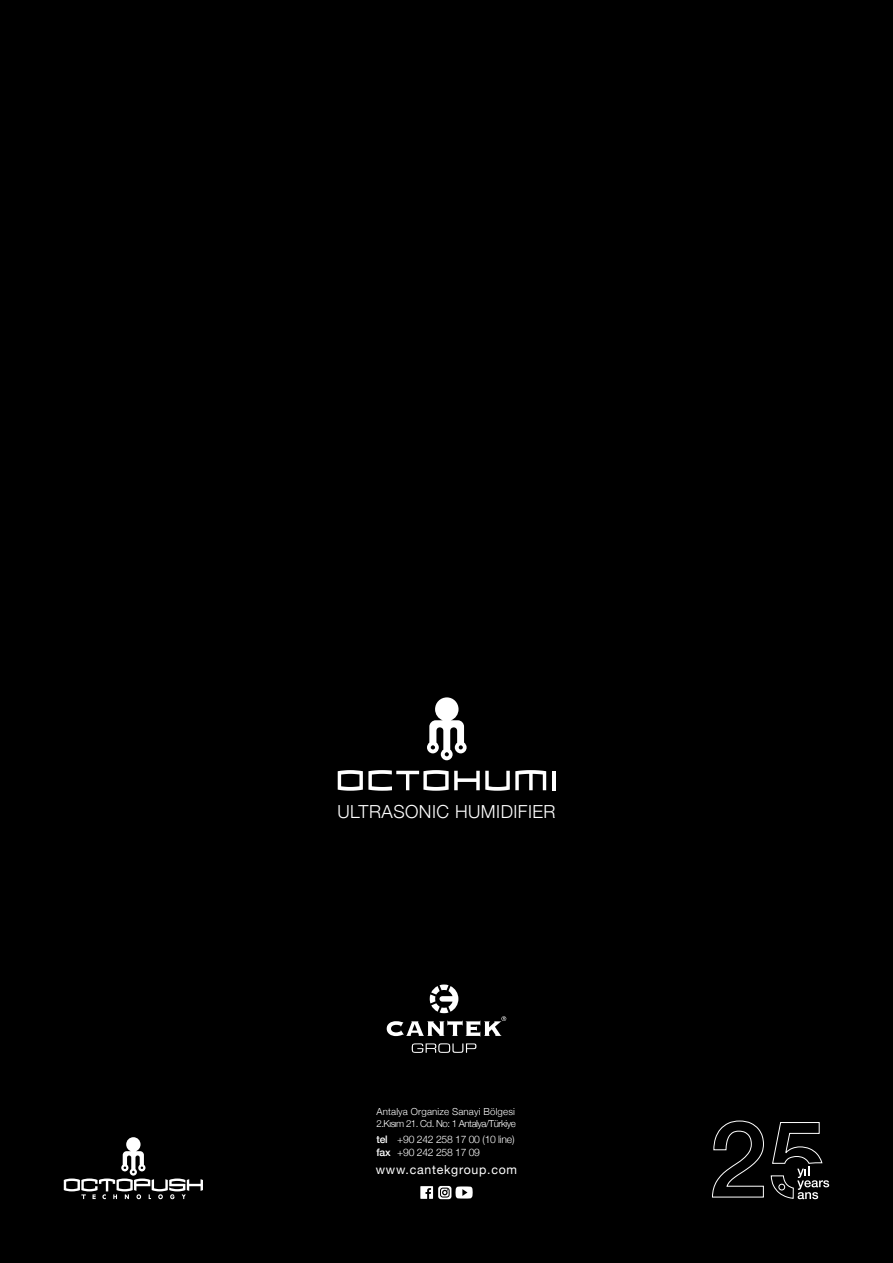
<style>
.page{position:relative;width:893px;height:1263px;background:#000}
.page>*{position:absolute;margin:0;border:0;box-sizing:border-box;transform-origin:0 0}
.t1{font:300 18px "Helvetica Neue";letter-spacing:.025em;color:#fff}
.t2{font:12.3px "Helvetica Neue";letter-spacing:.06em;color:#fff}
.t3{font:300 10.35px/12.5px "Helvetica Neue";letter-spacing:-.025em;color:#fff}
.t4{font:300 9.75px/11.7px "Helvetica Neue";letter-spacing:.015em;color:#fff}
.s1{font-weight:500}
</style>
<div class="page">
<svg style="left:387px;top:984px;width:119px;height:52px"></svg>
<svg style="left:412px;top:1043px;width:64px;height:10px"></svg>
<svg style="left:64px;top:1137px;width:139px;height:62px"></svg>
<svg style="left:712px;top:1120px;width:52px;height:78px"></svg>
<svg style="left:770px;top:1122px;width:59px;height:77px"></svg>
<svg style="left:338px;top:770px;width:208px;height:21px"></svg>
<hr style="left:552px;top:771px;width:3px;height:19px;background:#fff">
<svg style="left:427px;top:697px;width:40px;height:63px"></svg>
<svg style="left:420px;top:1186px;width:53px;height:13px"></svg>
<h1 class="t1" style="left:337px;top:797px;width:220px">ULTRASONIC HUMIDIFIER</h1>
<p class="t4" style="left:377px;top:1105px;width:141px">Antalya Organize Sanayi Bölgesi<br>2.Kısım 21. Cd. No: 1 Antalya/Türkiye</p>
<p class="t3" style="left:377px;top:1132px;width:139px"><span class="s1">tel</span> +90 242 258 17 00 (10 line) <span class="s1">fax</span> +90 242 258 17 09</p>
<p class="t2" style="left:376px;top:1160px;width:143px">www.cantekgroup.com</p>
</div>
